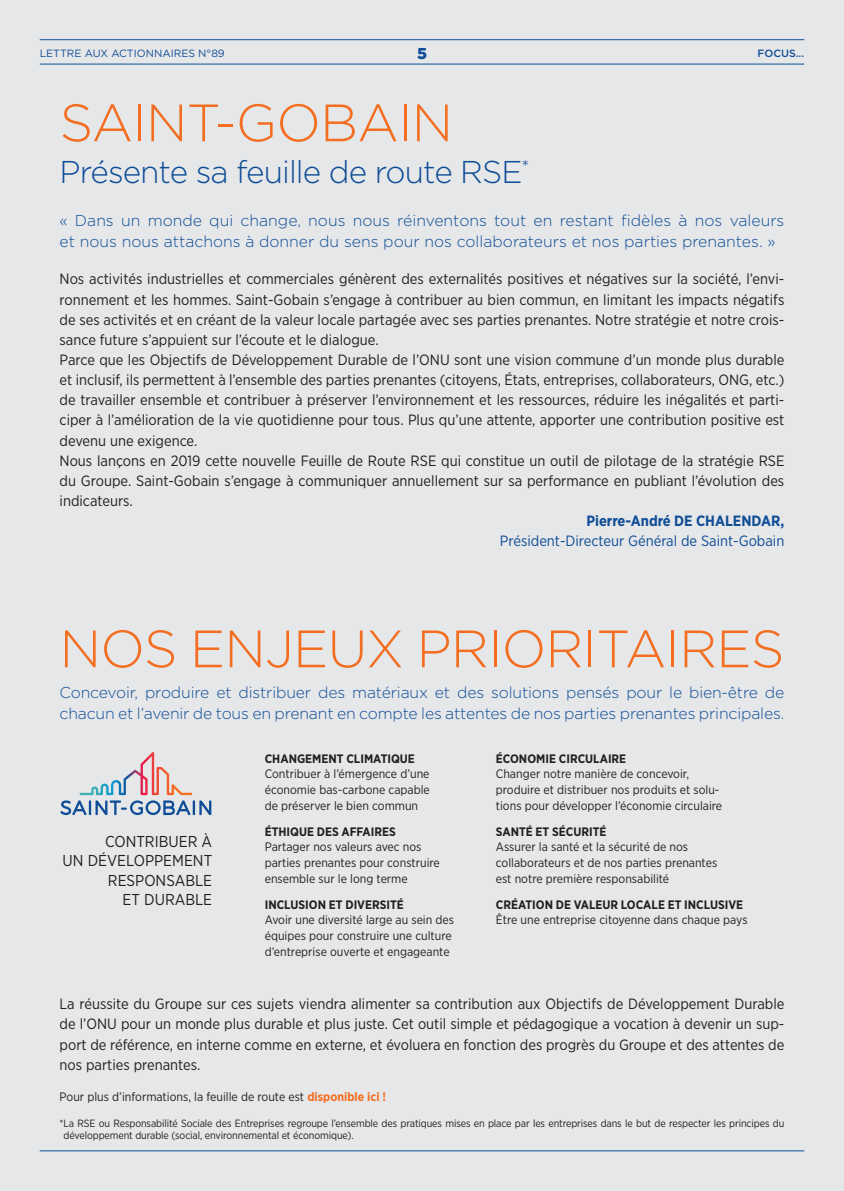
<style>
.page{position:relative;width:844px;height:1191px;background:#fff}
.page>*{position:absolute;margin:0;border:0;box-sizing:border-box;transform-origin:0 0}
.t1{font:300 52.5px "Gotham";letter-spacing:-.015em;color:#f36e21}
.t2{font:300 31.5px "Gotham";letter-spacing:-.03em;color:#0f4d96}
.t3{font:300 15.75px/21px "Gotham";letter-spacing:-.01em;color:#0f4d96}
.t4{font:15.75px/19.2px "Gotham Narrow";color:#231f20;text-align:right}
.t5{font:900 15.75px "Gotham";color:#0f4d96}
.t6{font:14.88px/20.1px "Gotham Narrow";color:#231f20;text-align:justify}
.t7{font:14.88px/20.1px "Gotham Narrow";color:#0f4d96;text-align:right}
.t8{font:12.25px/15.8px "Gotham Narrow";color:#231f20}
.t9{font:700 12.25px "Gotham Narrow";color:#231f20}
.t10{font:10.5px/12.2px "Gotham Narrow";letter-spacing:-.01em;color:#231f20}
.t11{font:10.5px "Gotham";color:#0f4d96}
.t12{font:500 10.5px "Gotham";color:#0f4d96}
.s1{font-weight:700}
.s2{font-weight:700;color:#f36e21}
</style>
<div class="page">
<div style="left:0;top:0;width:843px;height:1191px;background:#e6e7e9"></div>
<hr style="left:40px;top:39px;width:764px;height:1px;background:#0f4d96">
<hr style="left:40px;top:64px;width:764px;height:1px;background:#0f4d96">
<hr style="left:40px;top:1150px;width:764px;height:1px;background:#0f4d96">
<svg style="left:60px;top:752px;width:151px;height:63px"></svg>
<p class="t11" style="left:40px;top:46px;width:186px">LETTRE AUX ACTIONNAIRES N°89</p>
<p class="t5" style="left:417px;top:42px;width:11px">5</p>
<p class="t12" style="left:757px;top:46px;width:48px">FOCUS...</p>
<p class="t1" style="left:60px;top:89px;width:395px">SAINT-GOBAIN</p>
<p class="t2" style="left:60px;top:152px;width:471px">Présente sa feuille de route RSE<sup>*</sup></p>
<p class="t3" style="left:60px;top:209px;width:726px">« Dans un monde qui change, nous nous réinventons tout en restant fidèles à nos valeurs et nous nous attachons à donner du sens pour nos collaborateurs et nos parties prenantes. »</p>
<p class="t6" style="left:60px;top:269px;width:726px">Nos activités industrielles et commerciales génèrent des externalités positives et négatives sur la société, l’envi&shy;ronnement et les hommes. Saint-Gobain s’engage à contribuer au bien commun, en limitant les impacts négatifs de ses activités et en créant de la valeur locale partagée avec ses parties prenantes. Notre stratégie et notre crois&shy;sance future s’appuient sur l’écoute et le dialogue.</p>
<p class="t6" style="left:60px;top:349px;width:726px">Parce que les Objectifs de Développement Durable de l’ONU sont une vision commune d’un monde plus durable et inclusif, ils permettent à l’ensemble des parties prenantes (citoyens, États, entreprises, collaborateurs, ONG, etc.) de travailler ensemble et contribuer à préserver l’environnement et les ressources, réduire les inégalités et parti&shy;ciper à l’amélioration de la vie quotidienne pour tous. Plus qu’une attente, apporter une contribution positive est devenu une exigence.</p>
<p class="t6" style="left:60px;top:450px;width:726px">Nous lançons en 2019 cette nouvelle Feuille de Route RSE qui constitue un outil de pilotage de la stratégie RSE du Groupe. Saint-Gobain s’engage à communiquer annuellement sur sa performance en publiant l’évolution des indicateurs.</p>
<p class="t7" style="left:500px;top:510px;width:286px"><span class="s1">Pierre-André DE CHALENDAR,<br></span>Président-Directeur Général de Saint-Gobain</p>
<p class="t1" style="left:60px;top:615px;width:726px">NOS ENJEUX PRIORITAIRES</p>
<p class="t3" style="left:60px;top:681px;width:726px">Concevoir, produire et distribuer des matériaux et des solutions pensés pour le bien-être de chacun et l’avenir de tous en prenant en compte les attentes de nos parties prenantes principales.</p>
<p class="t9" style="left:265px;top:750px;width:152px">CHANGEMENT CLIMATIQUE</p>
<p class="t8" style="left:265px;top:766px;width:166px;text-align:justify">Contribuer à l’émergence d’une économie bas-carbone capable de préserver le bien commun</p>
<p class="t9" style="left:265px;top:823px;width:133px">ÉTHIQUE DES AFFAIRES</p>
<p class="t8" style="left:265px;top:839px;width:176px">Partager nos valeurs avec nos parties prenantes pour construire ensemble sur le long terme</p>
<p class="t9" style="left:265px;top:896px;width:141px">INCLUSION ET DIVERSITÉ</p>
<p class="t8" style="left:265px;top:912px;width:191px">Avoir une diversité large au sein des équipes pour construire une culture d’entreprise ouverte et engageante</p>
<p class="t9" style="left:495px;top:750px;width:132px">ÉCONOMIE CIRCULAIRE</p>
<p class="t8" style="left:495px;top:766px;width:228px">Changer notre manière de concevoir, produire et distribuer nos produits et solu&shy;tions pour développer l’économie circulaire</p>
<p class="t9" style="left:495px;top:823px;width:112px">SANTÉ ET SÉCURITÉ</p>
<p class="t8" style="left:495px;top:839px;width:223px">Assurer la santé et la sécurité de nos collaborateurs et de nos parties prenantes est notre première responsabilité</p>
<p class="t9" style="left:495px;top:896px;width:249px">CRÉATION DE VALEUR LOCALE ET INCLUSIVE</p>
<p class="t8" style="left:495px;top:912px;width:253px">Être une entreprise citoyenne dans chaque pays</p>
<p class="t4" style="left:63px;top:831px;width:151px">CONTRIBUER À<br>UN DÉVELOPPEMENT<br>RESPONSABLE<br>ET DURABLE</p>
<p class="t6" style="left:60px;top:993px;width:726px">La réussite du Groupe sur ces sujets viendra alimenter sa contribution aux Objectifs de Développement Durable de l’ONU pour un monde plus durable et plus juste. Cet outil simple et pédagogique a vocation à devenir un sup&shy;port de référence, en interne comme en externe, et évoluera en fonction des progrès du Groupe et des attentes de nos parties prenantes.</p>
<p class="t8" style="left:60px;top:1088px;width:328px">Pour plus d’informations, la feuille de route est <span class="s2">disponible ici !</span></p>
<p class="t10" style="left:63px;top:1116px;width:722px;text-indent:-4px">*La RSE ou Responsabilité Sociale des Entreprises regroupe l’ensemble des pratiques mises en place par les entreprises dans le but de respecter les principes du développement durable (social, environnemental et économique).</p>
</div>
